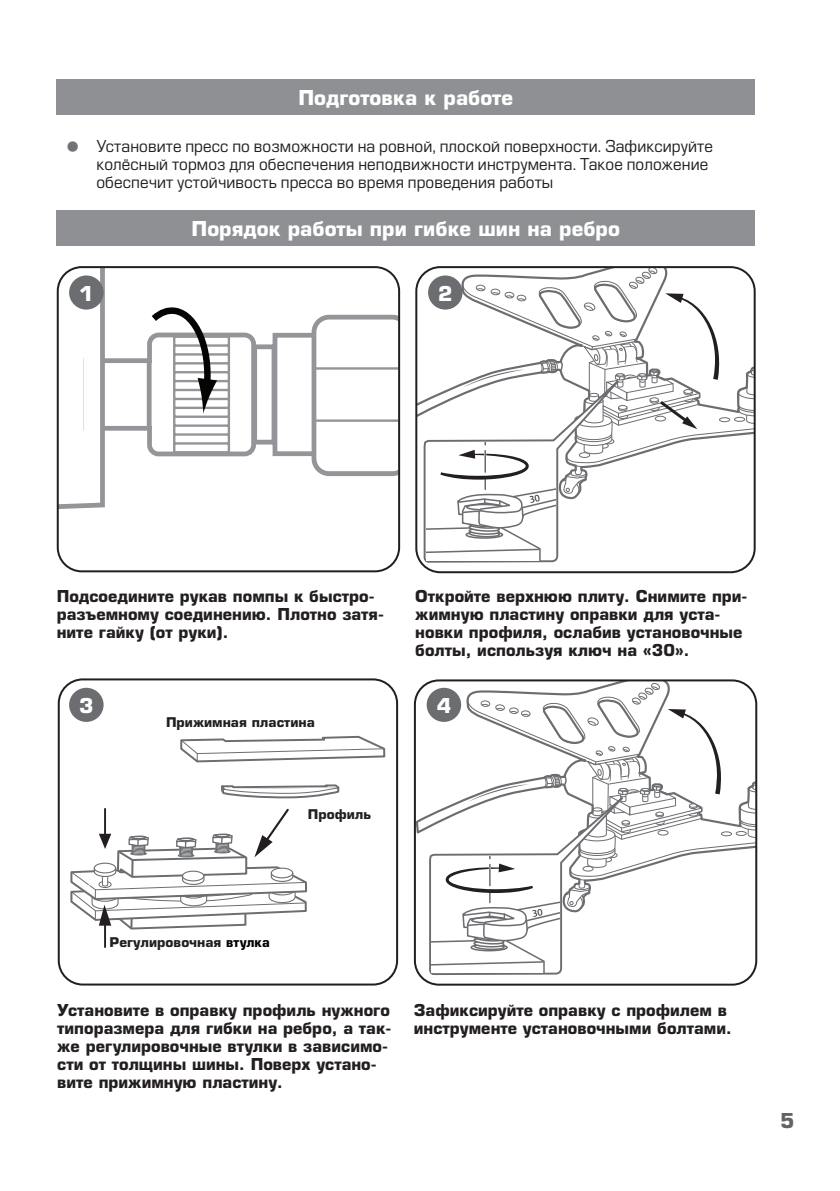
<style>
.page{position:relative;width:840px;height:1191px;background:#fff}
.page>*{position:absolute;margin:0;border:0;box-sizing:border-box;transform-origin:0 0}
.t1{font:700 20px "Europe";color:#fff}
.t2{font:700 20px "Europe";color:#636366}
.t3{font:700 16px/18px "Europe";color:#231f20}
.t4{font:16px/18px "Europe";letter-spacing:.005em;color:#231f20}
.t5{font:700 13px "Europe";color:#231f20}
.t6{font:700 13px "Europe";letter-spacing:.005em;color:#000}
.s1{font-size:48px;color:#727376}
</style>
<div class="page">
<svg style="left:221px;top:784px;width:119px;height:15px"></svg>
<svg style="left:180px;top:735px;width:206px;height:28px"></svg>
<hr style="left:104px;top:918px;width:2px;height:29px;background:#231f20">
<svg style="left:70px;top:808px;width:237px;height:122px"></svg>
<div style="left:271px;top:868px;width:21px;height:10px;background:#fff;border-radius:50%"></div>
<div style="left:271px;top:867px;width:22px;height:11px;border:1px solid #6c6d70;border-radius:50%"></div>
<div style="left:58px;top:678px;width:340px;height:307px;border:2px solid #231f20;border-radius:24px"></div>
<div style="left:57px;top:79px;width:697px;height:36px;background:#8e9093"></div>
<div style="left:57px;top:210px;width:697px;height:35px;background:#8e9093"></div>
<svg style="left:58px;top:267px;width:339px;height:242px"></svg>
<div style="left:57px;top:266px;width:343px;height:306px;border:2px solid #231f20;border-radius:24px"></div>
<svg style="left:427px;top:814px;width:131px;height:161px"></svg>
<div style="left:413px;top:679px;width:343px;height:306px;border:2px solid #231f20;border-radius:24px"></div>
<div style="left:415px;top:266px;width:340px;height:307px;border:2px solid #231f20;border-radius:24px"></div>
<div style="left:69px;top:275px;width:34px;height:34px;background:#6c6d70;border-radius:50%"></div>
<div style="left:69px;top:688px;width:34px;height:34px;background:#6c6d70;border-radius:50%"></div>
<svg style="left:426px;top:688px;width:35px;height:34px"></svg>
<svg style="left:430px;top:682px;width:325px;height:292px"></svg>
<svg style="left:424px;top:267px;width:330px;height:295px"></svg>
<p class="t1" style="left:298px;top:86px;width:216px">Подготовка к работе</p>
<p class="t4" style="left:96px;top:137px;width:617px;text-indent:-40px"><span class="s1">•</span> Установите пресс по возможности на ровной, плоской поверхности. Зафиксируйте колёсный тормоз для обеспечения неподвижности инструмента. Такое положение обеспечит устойчивость пресса во время проведения работы</p>
<p class="t1" style="left:191px;top:216px;width:430px">Порядок работы при гибке шин на ребро</p>
<p class="t1" style="left:79px;top:281px;width:16px">1</p>
<p class="t1" style="left:438px;top:281px;width:16px">2</p>
<p class="t3" style="left:57px;top:587px;width:328px">Подсоедините рукав помпы к быстро&shy;разъемному соединению. Плотно затя&shy;ните гайку (от руки).</p>
<p class="t3" style="left:415px;top:587px;width:333px">Откройте верхнюю плиту. Снимите при&shy;жимную пластину оправки для уста&shy;новки профиля, ослабив установочные болты, используя ключ на «30».</p>
<p class="t1" style="left:79px;top:693px;width:16px">3</p>
<p class="t1" style="left:436px;top:693px;width:16px">4</p>
<p class="t5" style="left:166px;top:715px;width:150px">Прижимная пластина</p>
<p class="t5" style="left:308px;top:806px;width:65px">Профиль</p>
<p class="t5" style="left:109px;top:934px;width:154px">Регулировочная шайб</p>
<p class="t6" style="left:226px;top:934px;width:45px">втулка</p>
<p class="t3" style="left:57px;top:1001px;width:335px">Установите в оправку профиль нужного типоразмера для гибки на ребро, а так&shy;же регулировочные втулки в зависимо&shy;сти от толщины шины. Поверх устано&shy;вите прижимную пластину.</p>
<p class="t3" style="left:413px;top:1001px;width:319px">Зафиксируйте оправку с профилем в инструменте установочными болтами.</p>
<p class="t2" style="left:779px;top:1108px;width:16px">5</p>
</div>
